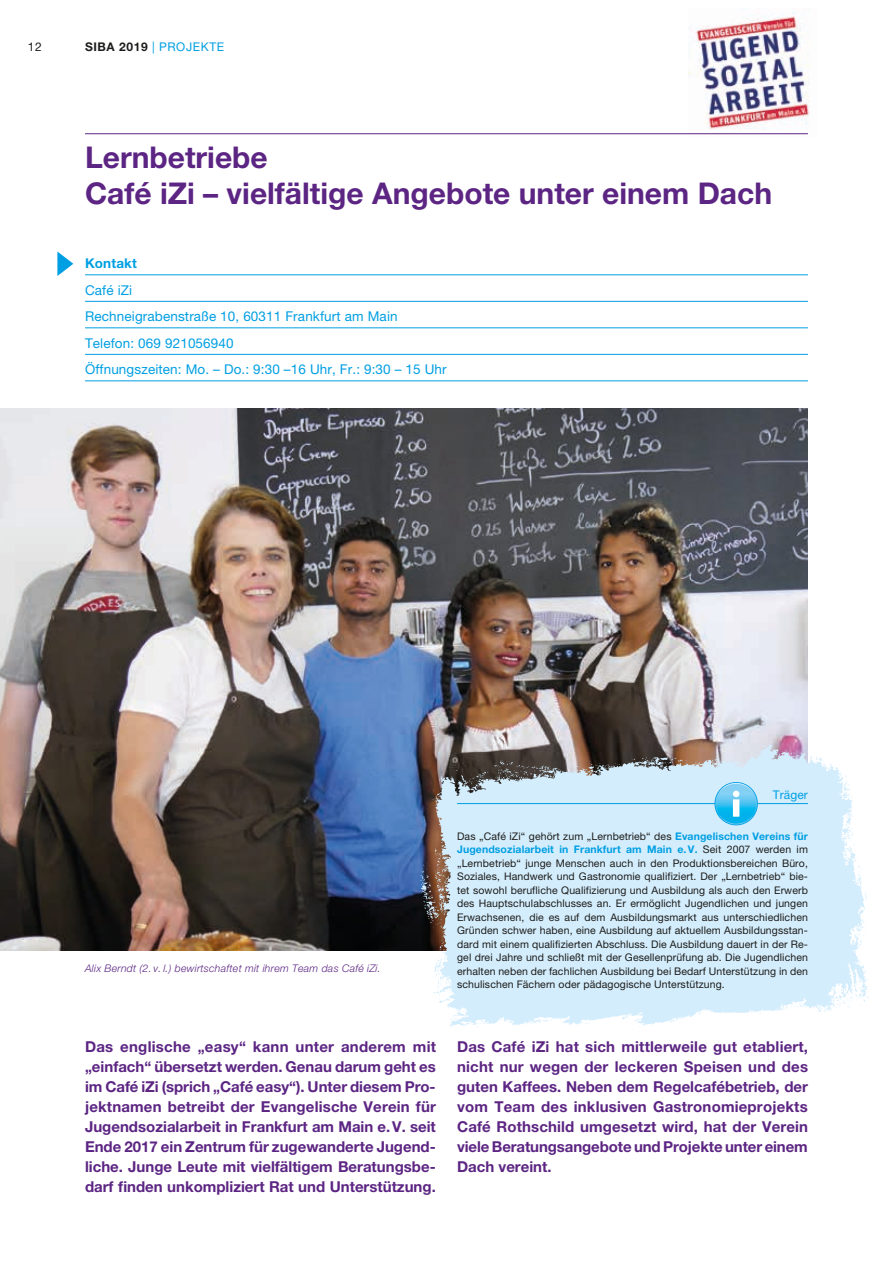
<style>
.page{position:relative;width:893px;height:1263px;background:#fff}
.page>*{position:absolute;margin:0;border:0;box-sizing:border-box;transform-origin:0 0}
.t1{font:700 30px/36px "Helvetica Neue LT Pro";color:#5c2583}
.t2{font:700 15px/20.1px "Helvetica Neue LT Pro";color:#5c2583}
.t3{font:13.5px/26.5px "Helvetica Neue LT Pro";letter-spacing:.01em;color:#009fe3}
.t4{font:700 13.5px "Helvetica Neue LT Pro";letter-spacing:.01em;color:#009fe3}
.t5{font:12px "Helvetica Neue LT Pro";letter-spacing:.05em;color:#009fe3}
.t6{font:12px "Helvetica Neue LT Pro";color:#1d1d1b}
.t7{font:10.5px/13.5px "Helvetica Neue LT Pro";letter-spacing:.01em;color:#1d1d1b;text-align:justify}
.t8{font:italic 300 10.5px "Helvetica Neue LT Pro";letter-spacing:.025em;color:#5c2583}
.s1{font-weight:700;color:#1d1d1b}
.s2{font-weight:700;color:#009fe3}
</style>
<div class="page">
<img style="left:689px;top:12px;width:121px;height:123px">
<hr style="left:85px;top:274px;width:723px;height:1px;background:#009fe3">
<hr style="left:85px;top:301px;width:723px;height:1px;background:#009fe3">
<hr style="left:85px;top:327px;width:723px;height:1px;background:#009fe3">
<hr style="left:85px;top:354px;width:723px;height:1px;background:#009fe3">
<hr style="left:85px;top:380px;width:723px;height:1px;background:#009fe3">
<hr style="left:85px;top:133px;width:723px;height:1px;background:#5c2583">
<svg style="left:57px;top:252px;width:16px;height:24px"></svg>
<img style="left:0;top:408px;width:808px;height:542px">
<svg style="left:416px;top:739px;width:453px;height:288px;background:#cadce7"></svg>
<hr style="left:457px;top:803px;width:351px;height:1px;background:#009fe3">
<svg style="left:714px;top:782px;width:44px;height:43px"></svg>
<svg style="left:715px;top:783px;width:42px;height:41px"></svg>
<svg style="left:716px;top:784px;width:40px;height:40px"></svg>
<svg style="left:733px;top:791px;width:6px;height:26px"></svg>
<p class="t6" style="left:28px;top:40px;width:15px">12</p>
<p class="t5" style="left:85px;top:40px;width:141px"><span class="s1">SIBA 2019</span> | PROJEKTE</p>
<h1 class="t1" style="left:85px;top:139px;width:689px">Lernbetriebe<br>Café iZi – vielfältige Angebote unter einem Dach</h1>
<p class="t4" style="left:85px;top:255px;width:53px">Kontakt</p>
<p class="t3" style="left:85px;top:276px;width:363px">Café iZi<br>Rechneigrabenstraße 10, 60311 Frankfurt am Main Telefon: 069 921056940<br>Öffnungszeiten: Mo. – Do.: 9:30 –16 Uhr, Fr.: 9:30 – 15 Uhr</p>
<p class="t8" style="left:85px;top:961px;width:297px">Alix Berndt (2. v. l.) bewirtschaftet mit ihrem Team das Café iZi.</p>
<p class="t5" style="left:773px;top:788px;width:37px">Träger</p>
<p class="t7" style="left:457px;top:829px;width:352px">Das „Café iZi“ gehört zum „Lernbetrieb“ des <span class="s2">Evangelischen Vereins für Jugendsozialarbeit in Frankfurt am Main e.V.</span> Seit 2007 werden im „Lernbetrieb“ junge Menschen auch in den Produktionsbereichen Büro, Soziales, Handwerk und Gastronomie qualifiziert. Der „Lernbetrieb“ bie&shy;tet sowohl berufliche Qualifizierung und Ausbildung als auch den Erwerb des Hauptschulabschlusses an. Er ermöglicht Jugendlichen und jungen Erwachsenen, die es auf dem Ausbildungsmarkt aus unterschiedlichen Gründen schwer haben, eine Ausbildung auf aktuellem Ausbildungsstan&shy;dard mit einem qualifizierten Abschluss. Die Ausbildung dauert in der Re&shy;gel drei Jahre und schließt mit der Gesellenprüfung ab. Die Jugendlichen erhalten neben der fachlichen Ausbildung bei Bedarf Unterstützung in den schulischen Fächern oder pädagogische Unterstützung.</p>
<p class="t2" style="left:85px;top:1036px;width:353px">Das englische „easy“ kann unter anderem mit „einfach“ übersetzt werden. Genau darum geht es im Café iZi (sprich „Café easy“). Unter diesem Pro&shy;jektnamen betreibt der Evangelische Verein für Jugendsozialarbeit in Frankfurt am Main e.V. seit Ende 2017 ein Zentrum für zugewanderte Jugend&shy;liche. Junge Leute mit vielfältigem Beratungsbe&shy;darf finden unkompliziert Rat und Unterstützung.</p>
<p class="t2" style="left:457px;top:1036px;width:352px;text-align:justify">Das Café iZi hat sich mittlerweile gut etabliert, nicht nur wegen der leckeren Speisen und des guten Kaffees. Neben dem Regelcafébetrieb, der vom Team des inklusiven Gastronomieprojekts Café Rothschild umgesetzt wird, hat der Verein viele Beratungsangebote und Projekte unter einem Dach vereint.</p>
</div>
